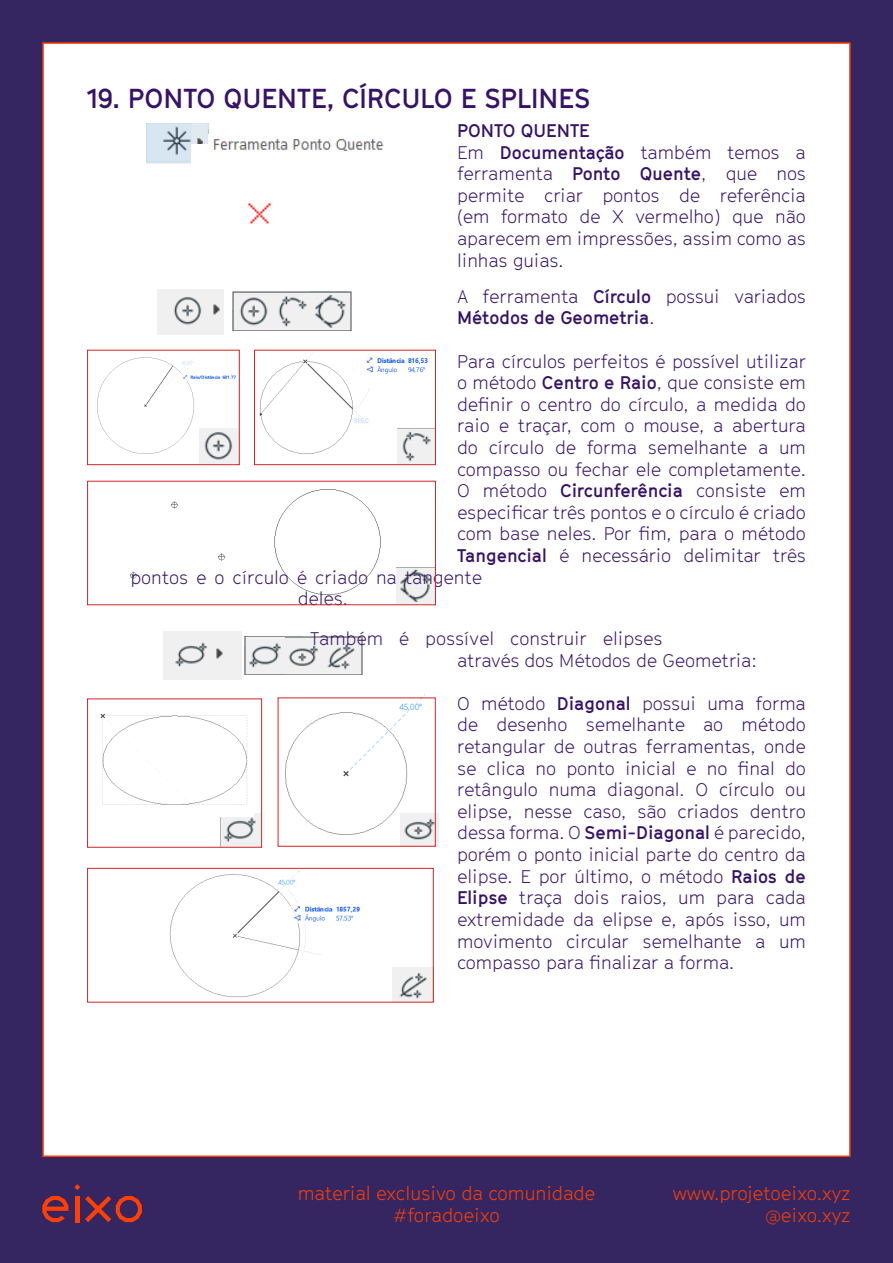
<style>
.page{position:relative;width:893px;height:1263px;background:#fff}
.page>*{position:absolute;margin:0;border:0;box-sizing:border-box;transform-origin:0 0}
.t1{font:700 27px "GT Cinetype";color:#361366}
.t2{font:300 18.6px/22.4px "GT Cinetype";color:#ff4000;text-align:right}
.t3{font:300 18px/21.6px "GT Cinetype";color:#361366;text-align:justify}
.t4{font:700 18px "GT Cinetype";color:#361366}
.s1{font-weight:700}
</style>
<div class="page">
<div style="left:0;top:0;width:42px;height:1263px;background:#352662"></div>
<div style="left:851px;top:0;width:42px;height:1263px;background:#352662"></div>
<div style="left:31px;top:0;width:862px;height:42px;background:#352662"></div>
<div style="left:31px;top:1157px;width:862px;height:106px;background:#352662"></div>
<img style="left:274px;top:292px;width:77px;height:39px">
<img style="left:233px;top:292px;width:41px;height:39px">
<img style="left:164px;top:631px;width:77px;height:49px">
<img style="left:221px;top:813px;width:39px;height:33px">
<img style="left:157px;top:289px;width:67px;height:45px">
<img style="left:245px;top:636px;width:40px;height:39px">
<img style="left:285px;top:636px;width:77px;height:39px">
<img style="left:147px;top:123px;width:61px;height:40px">
<img style="left:191px;top:144px;width:80px;height:80px">
<img style="left:208px;top:139px;width:176px;height:16px">
<img style="left:92px;top:349px;width:148px;height:105px">
<img style="left:259px;top:354px;width:110px;height:100px">
<img style="left:129px;top:501px;width:49px;height:78px">
<img style="left:218px;top:553px;width:8px;height:8px">
<img style="left:254px;top:480px;width:142px;height:115px">
<img style="left:199px;top:428px;width:39px;height:35px">
<img style="left:398px;top:428px;width:36px;height:35px">
<img style="left:396px;top:567px;width:38px;height:36px">
<img style="left:159px;top:867px;width:213px;height:136px">
<img style="left:100px;top:713px;width:153px;height:103px">
<img style="left:285px;top:694px;width:140px;height:141px">
<img style="left:400px;top:813px;width:38px;height:34px">
<img style="left:366px;top:354px;width:62px;height:28px">
<img style="left:392px;top:967px;width:40px;height:33px">
<div style="left:87px;top:350px;width:153px;height:115px;border:1px solid #d1232a"></div>
<div style="left:254px;top:350px;width:182px;height:115px;border:1px solid #d1232a"></div>
<div style="left:278px;top:697px;width:158px;height:150px;border:1px solid #d1232a"></div>
<div style="left:87px;top:698px;width:175px;height:150px;border:1px solid #d1232a"></div>
<div style="left:87px;top:868px;width:347px;height:134px;border:1px solid #d1232a"></div>
<svg style="left:42px;top:1196px;width:26px;height:26px"></svg>
<svg style="left:74px;top:1184px;width:6px;height:6px"></svg>
<hr style="left:75px;top:1196px;width:4px;height:26px;background:#ff4000">
<svg style="left:85px;top:1196px;width:57px;height:26px"></svg>
<p class="t1" style="left:87px;top:82px;width:505px">19. PONTO QUENTE, CÍRCULO E SPLINES</p>
<p class="t4" style="left:457px;top:120px;width:134px">PONTO QUENTE</p>
<p class="t3" style="left:457px;top:141px;width:350px">Em <span class="s1">Documentação</span> também temos a ferramenta <span class="s1">Ponto Quente</span>, que nos permite criar pontos de referência (em formato de X vermelho) que não aparecem em impressões, assim como as linhas guias.</p>
<p class="t3" style="left:457px;top:285px;width:350px">A ferramenta <span class="s1">Círculo</span> possui variados<br><span class="s1">Métodos de Geometria</span>.</p>
<p class="t3" style="left:457px;top:350px;width:350px">Para círculos perfeitos é possível utilizar</p>
<p class="t3" style="left:457px;top:372px;width:350px">o método <span class="s1">Centro e Raio</span>, que consiste em</p>
<p class="t3" style="left:457px;top:393px;width:350px">defnir o centro do círculo, a medida do</p>
<p class="t3" style="left:457px;top:415px;width:350px">raio e traçar, com o mouse, a abertura</p>
<p class="t3" style="left:457px;top:437px;width:350px">do círculo de forma semelhante a um</p>
<p class="t3" style="left:457px;top:458px;width:350px">compasso ou fechar ele completamente.</p>
<p class="t3" style="left:457px;top:480px;width:350px">O método <span class="s1">Circunferência</span> consiste em</p>
<p class="t3" style="left:457px;top:501px;width:350px">especifcar três pontos e o círculo é criado</p>
<p class="t3" style="left:457px;top:523px;width:350px">com base neles. Por fm, para o método</p>
<p class="t3" style="left:457px;top:545px;width:350px"><span class="s1">Tangencial</span> é necessário delimitar três</p>
<p class="t3" style="left:130px;top:566px;width:353px">pontos e o círculo é criado na tangente</p>
<p class="t3" style="left:298px;top:588px;width:52px">deles.</p>
<p class="t3" style="left:457px;top:628px;width:301px;text-indent:-147px">Também é possível construir elipses<br>através dos Métodos de Geometria:</p>
<p class="t3" style="left:457px;top:692px;width:350px">O método <span class="s1">Diagonal</span> possui uma forma de desenho semelhante ao método retangular de outras ferramentas, onde se clica no ponto inicial e no fnal do retângulo numa diagonal. O círculo ou elipse, nesse caso, são criados dentro dessa forma. O <span class="s1">Semi-Diagonal</span> é parecido, porém o ponto inicial parte do centro da elipse. E por último, o método <span class="s1">Raios de Elipse</span> traça dois raios, um para cada extremidade da elipse e, após isso, um movimento circular semelhante a um compasso para fnalizar a forma.</p>
<p class="t2" style="left:298px;top:1182px;width:299px;text-align:center">material exclusivo da comunidade #foradoeixo</p>
<p class="t2" style="left:673px;top:1182px;width:179px">www.projetoeixo.xyz @eixo.xyz</p>
</div>
